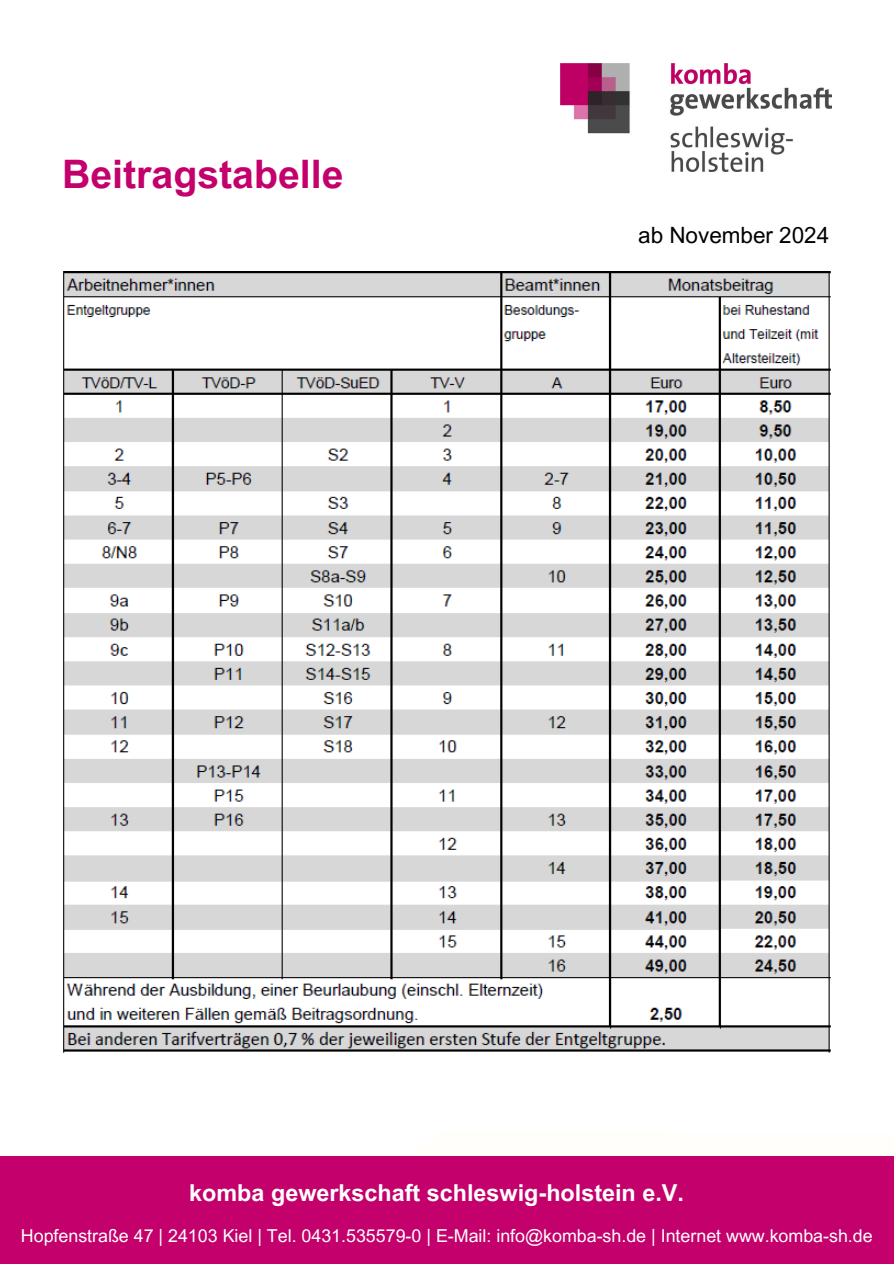
<style>
.page{position:relative;width:894px;height:1264px;background:#fff}
.page>*{position:absolute;margin:0;border:0;box-sizing:border-box;transform-origin:0 0}
.t1{font:700 39.3px "Arial MT Pro";color:#c3006b}
.t2{font:700 23.4px "Arial MT Pro";color:#fff}
.t3{font:22.5px "Arial MT Pro";color:#000}
.t4{font:17.85px "Arial MT Pro";color:#fff}
</style>
<div class="page">
<img style="left:63px;top:271px;width:768px;height:782px">
<div style="left:0;top:1156px;width:893px;height:107px;background:#c3006b"></div>
<img style="left:560px;top:64px;width:271px;height:108px">
<h3 class="t1" style="left:62px;top:159px;width:283px">Beitragstabelle</h3>
<p class="t3" style="left:638px;top:227px;width:192px">ab November 2024</p>
<h1 class="t2" style="left:189px;top:1184px;width:496px">komba gewerkschaft schleswig-holstein e.V.</h1>
<p class="t4" style="left:21px;top:1228px;width:853px">Hopfenstraße 47 | 24103 Kiel | Tel. 0431.535579-0 | E-Mail: info@komba-sh.de | Internet www.komba-sh.de</p>
</div>
